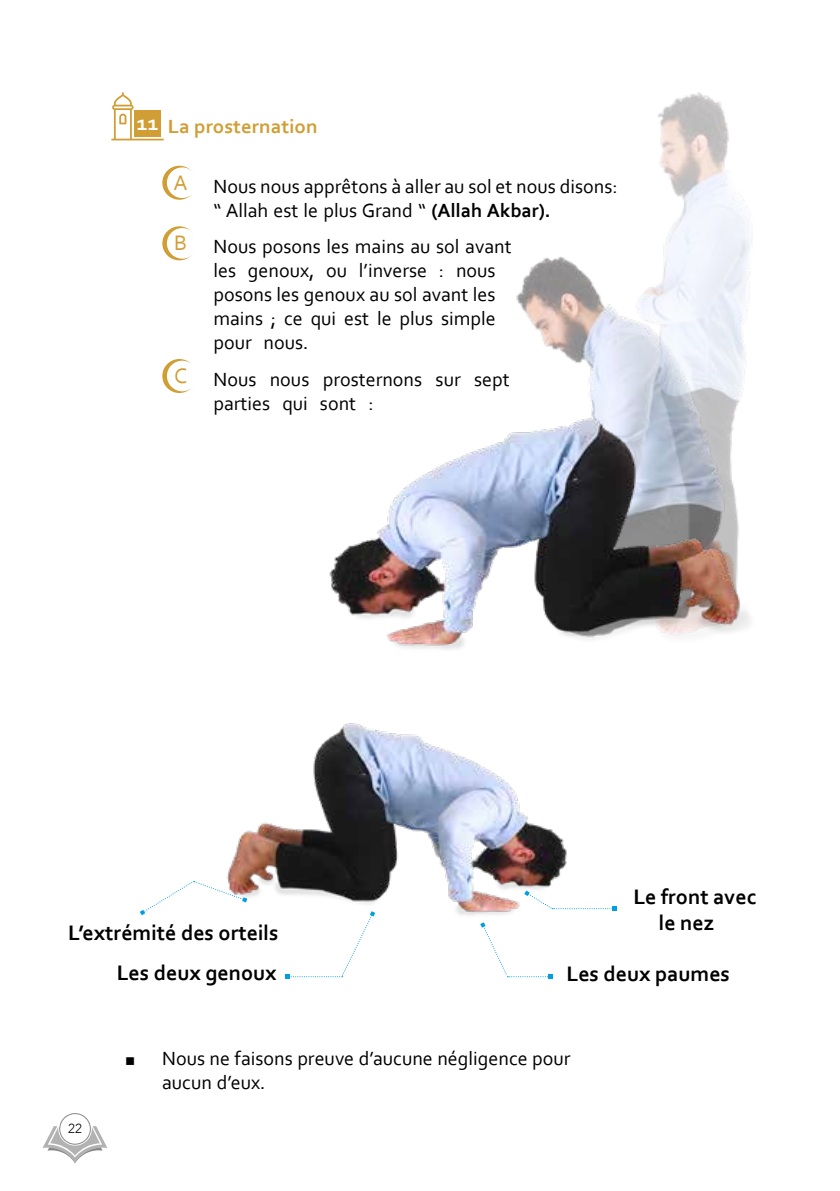
<style>
.page{position:relative;width:840px;height:1191px;background:#fff}
.page>*{position:absolute;margin:0;border:0;box-sizing:border-box;transform-origin:0 0}
.t1{font:700 22px/26.4px "Corbel";color:#000}
.t2{font:20px/24px "Corbel";color:#000}
.t3{font:700 20px "Corbel";color:#d09e35;scale:1.04 1}
.t4{font:700 20px "Muna";color:#000}
.t5{font:300 13.2px "Avenir";color:#000}
.s1{font-size:22px;color:#d09e35}
.s2{font-weight:700}
</style>
<div class="page">
<svg style="left:111px;top:92px;width:53px;height:48px"></svg>
<div style="left:134px;top:111px;width:26px;height:26px;background:#d09e35"></div>
<svg style="left:162px;top:166px;width:34px;height:34px"></svg>
<div style="left:167px;top:167px;width:30px;height:31px;background:#fff;border-radius:50%"></div>
<svg style="left:162px;top:226px;width:34px;height:34px"></svg>
<div style="left:167px;top:228px;width:30px;height:31px;background:#fff;border-radius:50%"></div>
<svg style="left:162px;top:359px;width:34px;height:34px"></svg>
<div style="left:167px;top:361px;width:30px;height:30px;background:#fff;border-radius:50%"></div>
<img style="left:516px;top:92px;width:235px;height:308px">
<img style="left:329px;top:400px;width:421px;height:250px">
<img style="left:226px;top:723px;width:341px;height:193px">
<svg style="left:524px;top:890px;width:92px;height:20px"></svg>
<svg style="left:140px;top:880px;width:107px;height:35px"></svg>
<svg style="left:480px;top:922px;width:71px;height:56px"></svg>
<svg style="left:285px;top:911px;width:90px;height:67px"></svg>
<svg style="left:43px;top:1126px;width:64px;height:37px"></svg>
<div style="left:60px;top:1113px;width:30px;height:31px;background:#fff;border-radius:50%"></div>
<div style="left:59px;top:1113px;width:31px;height:31px;border:1px solid #878787;border-radius:50%"></div>
<p class="t3" style="left:137px;top:114px;width:175px"><sup>11</sup> La prosternation</p>
<p class="t2" style="left:213px;top:173px;width:405px;text-indent:-40px"><span class="s1">A</span> Nous nous apprêtons à aller au sol et nous disons: “ Allah est le plus Grand “ <span class="s2">(Allah Akbar).</span></p>
<p class="t2" style="left:213px;top:234px;width:299px;text-indent:-39px"><span class="s1">B</span> Nous posons les mains au sol avant les genoux, ou l’inverse : nous posons les genoux au sol avant les mains ; ce qui est le plus simple pour nous.</p>
<p class="t2" style="left:213px;top:367px;width:297px;text-indent:-39px"><span class="s1">C</span> Nous nous prosternons sur sept parties qui sont :</p>
<p class="t1" style="left:68px;top:911px;width:212px;line-height:40.6px;text-align:right">L’extrémité des orteils<br>Les deux genoux</p>
<p class="t1" style="left:658px;top:883px;width:99px;text-indent:-25px">Le front avec le nez</p>
<p class="t1" style="left:566px;top:960px;width:165px">Les deux paumes</p>
<p class="t5" style="left:68px;top:1120px;width:15px">22</p>
<p class="t4" style="left:126px;top:1046px;width:10px">¨</p>
<p class="t2" style="left:162px;top:1045px;width:410px">Nous ne faisons preuve d’aucune négligence pour aucun d’eux.</p>
</div>
